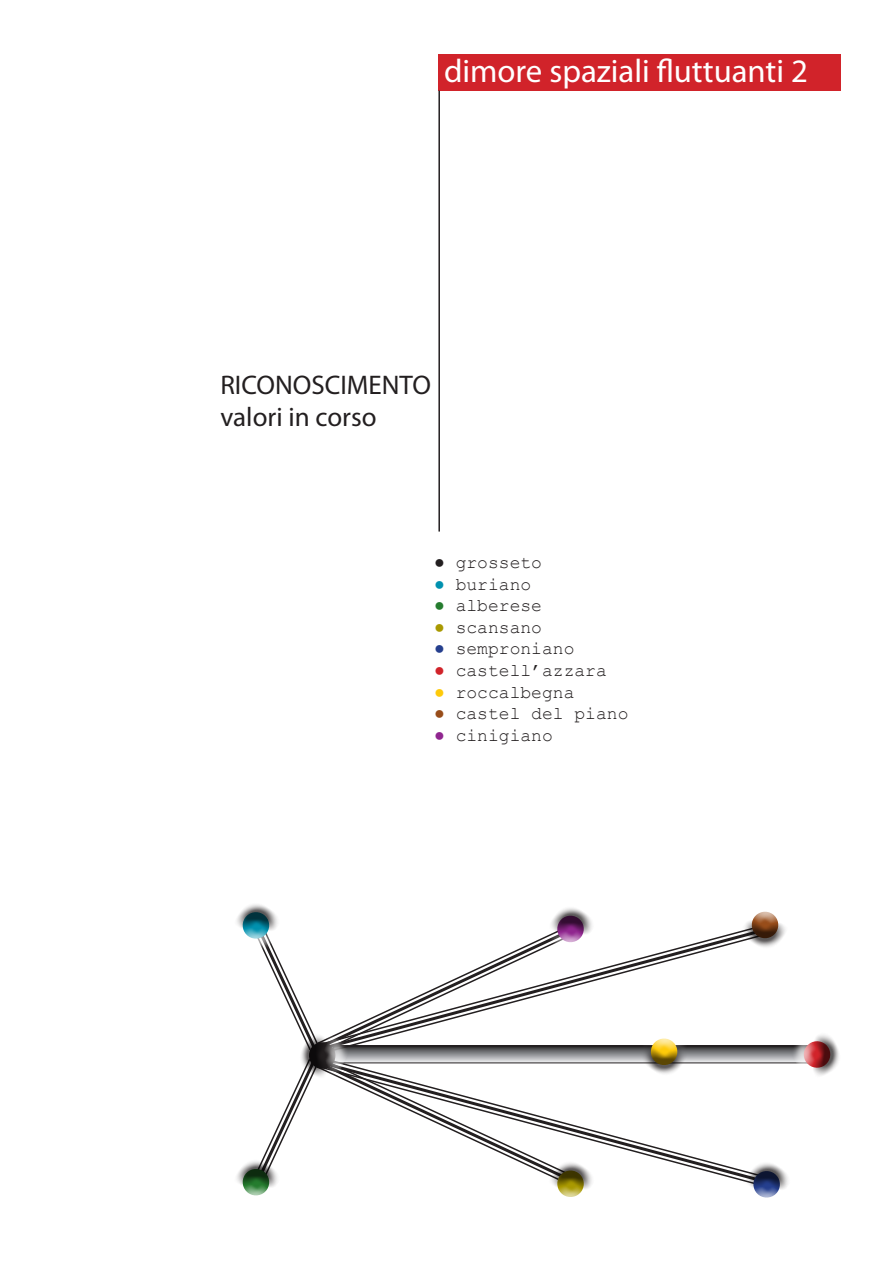
<style>
.page{position:relative;width:893px;height:1263px;background:#fff}
.page>*{position:absolute;margin:0;border:0;box-sizing:border-box;transform-origin:0 0}
.t1{font:32.85px "Myriad Pro";color:#fff}
.t2{font:27px/32.4px "Myriad Pro";color:#231f20}
.t3{font:18px "Courier New";color:#231f20}
.s1{color:#0091af}
.s2{color:#257c2e}
.s3{color:#a99901}
.s4{color:#253f8e}
.s5{color:#d1232a}
.s6{color:#feca0a}
.s7{color:#984d1a}
.s8{color:#90268f}
</style>
<div class="page">
<div style="left:438px;top:54px;width:403px;height:37px;background:#d1232a"></div>
<svg style="left:599px;top:1047px;width:188px;height:14px;background:#898a8d"></svg>
<svg style="left:599px;top:932px;width:166px;height:115px"></svg>
<svg style="left:599px;top:1131px;width:139px;height:49px"></svg>
<svg style="left:787px;top:1035px;width:52px;height:41px"></svg>
<svg style="left:738px;top:1163px;width:50px;height:35px"></svg>
<svg style="left:635px;top:1020px;width:58px;height:54px"></svg>
<svg style="left:736px;top:911px;width:50px;height:46px"></svg>
<svg style="left:237px;top:904px;width:362px;height:293px"></svg>
<hr style="left:438px;top:91px;width:2px;height:440px;background:#231f20">
<h1 class="t1" style="left:444px;top:54px;width:365px">dimore spaziali fluttuanti 2</h1>
<h2 class="t2" style="left:220px;top:369px;width:212px">RICONOSCIMENTO valori in corso</h2>
<p class="t3" style="left:434px;top:551px;width:109px">● grosseto</p>
<p class="t3" style="left:434px;top:573px;width:99px"><span class="s1">●</span> buriano</p>
<p class="t3" style="left:434px;top:594px;width:110px"><span class="s2">●</span> alberese</p>
<p class="t3" style="left:434px;top:616px;width:110px"><span class="s3">●</span> scansano</p>
<p class="t3" style="left:434px;top:637px;width:142px"><span class="s4">●</span> semproniano</p>
<p class="t3" style="left:434px;top:659px;width:174px"><span class="s5">●</span> castell’azzara</p>
<p class="t3" style="left:434px;top:681px;width:142px"><span class="s6">●</span> roccalbegna</p>
<p class="t3" style="left:434px;top:702px;width:196px"><span class="s7">●</span> castel del piano</p>
<p class="t3" style="left:434px;top:724px;width:120px"><span class="s8">●</span> cinigiano</p>
</div>
